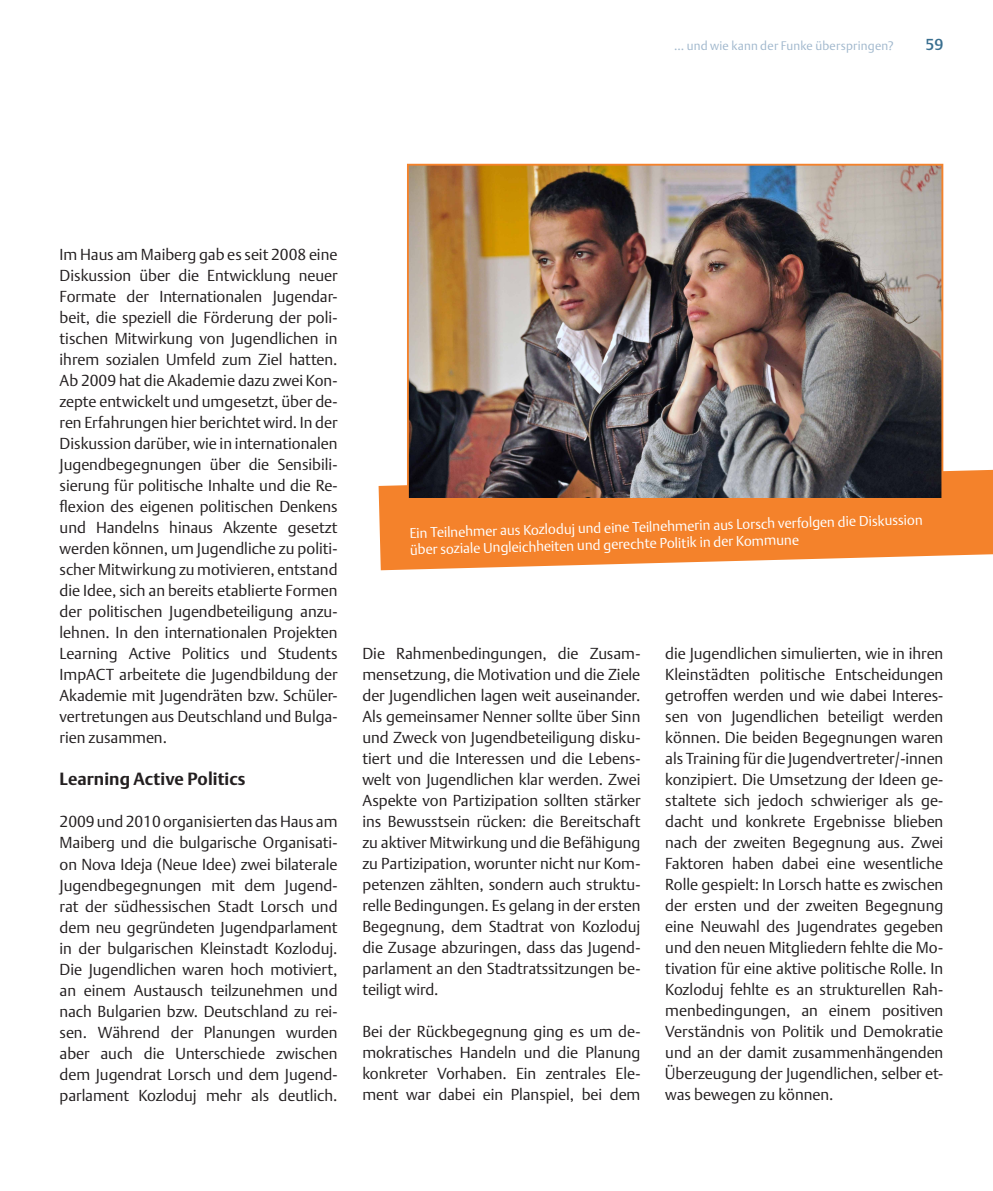
<style>
.page{position:relative;width:993px;height:1191px;background:#fff}
.page>*{position:absolute;margin:0;border:0;box-sizing:border-box;transform-origin:0 0}
.t1{font:700 17.5px "DTL Argo T";letter-spacing:.005em;color:#231f20}
.t2{font:300 15.75px/21px "DTL Argo T";color:#231f20;text-align:justify}
.t3{font:500 15.75px "DTL Argo T";color:#386e8f}
.t4{font:300 14px/17.5px "DTL Argo T";color:#fff}
.t5{font:300 12.25px "DTL Argo T";letter-spacing:.015em;color:#a1b8cd}
</style>
<div class="page">
<svg style="left:378px;top:470px;width:614px;height:100px;background:#f59043"></svg>
<img style="left:410px;top:167px;width:530px;height:330px">
<div style="left:407px;top:164px;width:536px;height:336px;border:2px solid #f4822b"></div>
<p class="t5" style="left:674px;top:39px;width:221px">… und wie kann der Funke überspringen?</p>
<p class="t3" style="left:925px;top:35px;width:19px">59</p>
<p class="t2" style="left:60px;top:244px;width:279px">Im Haus am Maiberg gab es seit 2008 eine Diskussion über die Entwicklung neuer Formate der Internationalen Jugendar&shy;beit, die speziell die Förderung der poli&shy;tischen Mitwirkung von Jugendlichen in ihrem sozialen Umfeld zum Ziel hatten.<br>Ab 2009 hat die Akademie dazu zwei Kon&shy;zepte entwickelt und umgesetzt, über de&shy;ren Erfahrungen hier berichtet wird. In der Diskussion darüber, wie in internationalen Jugendbegegnungen über die Sensibili&shy;sierung für politische Inhalte und die Re&shy;flexion des eigenen politischen Denkens und Handelns hinaus Akzente gesetzt werden können, um Jugendliche zu politi&shy;scher Mitwirkung zu motivieren, entstand die Idee, sich an bereits etablierte Formen der politischen Jugendbeteiligung anzu&shy;lehnen. In den internationalen Projekten Learning Active Politics und Students ImpACT arbeitete die Jugendbildung der Akademie mit Jugendräten bzw. Schüler&shy;vertretungen aus Deutschland und Bulga&shy;rien zusammen.</p>
<p class="t1" style="left:60px;top:769px;width:187px">Learning Active Politics</p>
<p class="t2" style="left:60px;top:811px;width:279px">2009 und 2010 organisierten das Haus am Maiberg und die bulgarische Organisati&shy;on Nova Ideja (Neue Idee) zwei bilaterale Jugendbegegnungen mit dem Jugend&shy;rat der südhessischen Stadt Lorsch und dem neu gegründeten Jugendparlament in der bulgarischen Kleinstadt Kozloduj.<br>Die Jugendlichen waren hoch motiviert, an einem Austausch teilzunehmen und nach Bulgarien bzw. Deutschland zu rei&shy;sen. Während der Planungen wurden aber auch die Unterschiede zwischen dem Jugendrat Lorsch und dem Jugend&shy;parlament Kozloduj mehr als deutlich.</p>
<p class="t4" style="left:409px;top:522px;width:514px;rotate:-1deg">Ein Teilnehmer aus Kozloduj und eine Teilnehmerin aus Lorsch verfolgen die Diskussion über soziale Ungleichheiten und gerechte Politik in der Kommune</p>
<p class="t2" style="left:362px;top:643px;width:279px">Die Rahmenbedingungen, die Zusam&shy;mensetzung, die Motivation und die Ziele der Jugendlichen lagen weit auseinander.<br>Als gemeinsamer Nenner sollte über Sinn und Zweck von Jugendbeteiligung disku&shy;tiert und die Interessen und die Lebens&shy;welt von Jugendlichen klar werden. Zwei Aspekte von Partizipation sollten stärker ins Bewusstsein rücken: die Bereitschaft zu aktiver Mitwirkung und die Befähigung zu Partizipation, worunter nicht nur Kom&shy;petenzen zählten, sondern auch struktu&shy;relle Bedingungen. Es gelang in der ersten Begegnung, dem Stadtrat von Kozloduj die Zusage abzuringen, dass das Jugend&shy;parlament an den Stadtratssitzungen be&shy;teiligt wird.</p>
<p class="t2" style="left:362px;top:1021px;width:279px">Bei der Rückbegegnung ging es um de&shy;mokratisches Handeln und die Planung konkreter Vorhaben. Ein zentrales Ele&shy;ment war dabei ein Planspiel, bei dem</p>
<p class="t2" style="left:665px;top:643px;width:279px">die Jugendlichen simulierten, wie in ihren Kleinstädten politische Entscheidungen getroffen werden und wie dabei Interes&shy;sen von Jugendlichen beteiligt werden können. Die beiden Begegnungen waren als Training für die Jugendvertreter/-innen konzipiert. Die Umsetzung der Ideen ge&shy;staltete sich jedoch schwieriger als ge&shy;dacht und konkrete Ergebnisse blieben nach der zweiten Begegnung aus. Zwei Faktoren haben dabei eine wesentliche Rolle gespielt: In Lorsch hatte es zwischen der ersten und der zweiten Begegnung eine Neuwahl des Jugendrates gegeben und den neuen Mitgliedern fehlte die Mo&shy;tivation für eine aktive politische Rolle. In Kozloduj fehlte es an strukturellen Rah&shy;menbedingungen, an einem positiven Verständnis von Politik und Demokratie und an der damit zusammenhängenden Überzeugung der Jugendlichen, selber et&shy;was bewegen zu können.</p>
</div>
